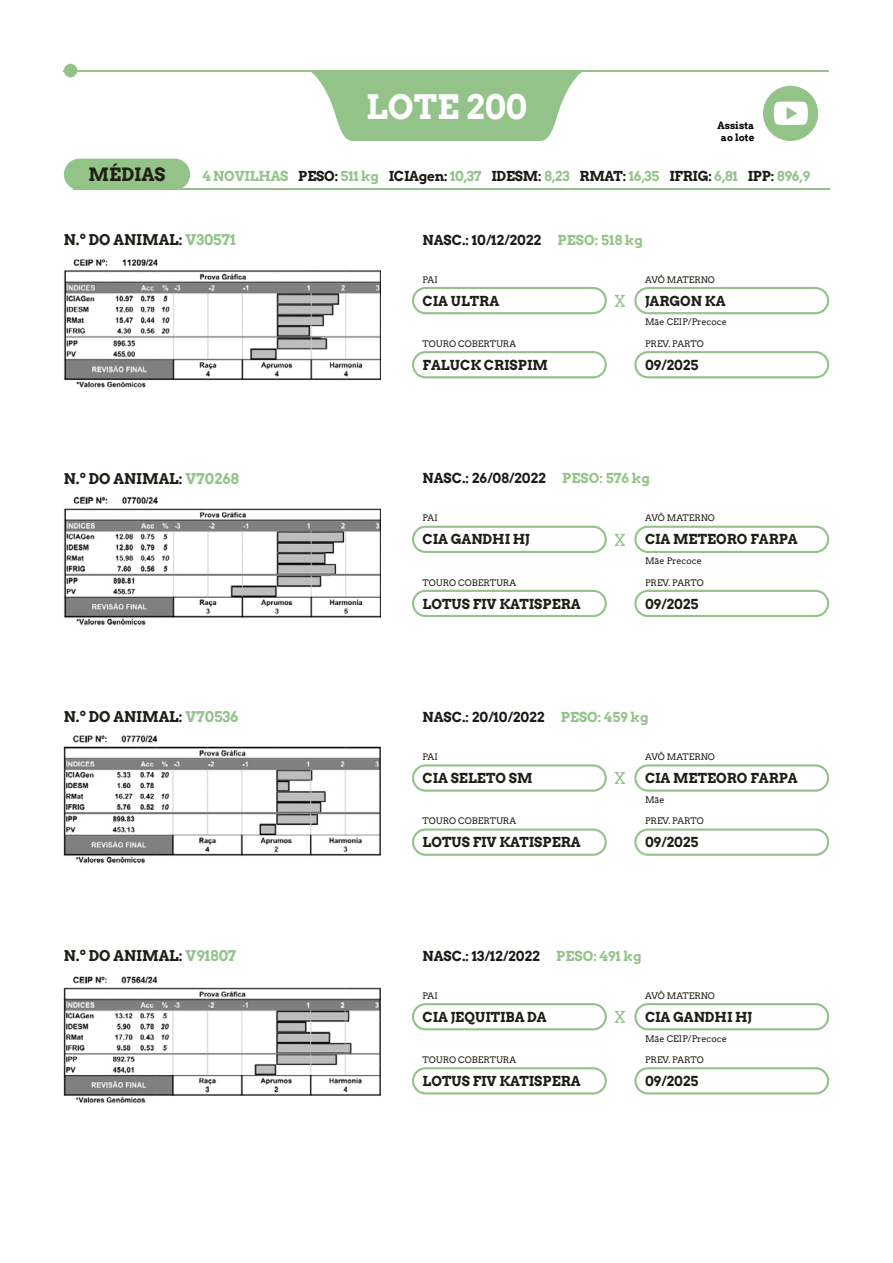
<style>
.page{position:relative;width:893px;height:1263px;background:#fff}
.page>*{position:absolute;margin:0;border:0;box-sizing:border-box;transform-origin:0 0}
.t1{font:700 33px "Arvo";color:#fff}
.t2{font:700 18px "Arvo";color:#202114}
.t3{font:700 14.55px "Arvo";color:#1d1f16}
.t4{font:700 13.5px "Arvo";color:#1d1f16}
.t5{font:700 13.5px "Arvo";color:#1c1c16}
.t6{font:700 13.5px "Arvo";letter-spacing:-.015em;color:#93c38b}
.t7{font:700 9.9px/11.9px "Arvo";color:#000;text-align:center}
.t8{font:9px "Arvo";color:#1d1f16}
.s1{color:#1c1c16}
.s2{color:#93c38b}
.s3{color:#94c38a}
.s4{font-weight:400;font-size:16.5px;color:#93c38b}
</style>
<div class="page">
<img style="left:64px;top:259px;width:317px;height:128px">
<div style="left:412px;top:287px;width:195px;height:27px;border:2px solid #93c38b;border-radius:13px"></div>
<div style="left:412px;top:351px;width:195px;height:27px;border:2px solid #93c38b;border-radius:13px"></div>
<div style="left:634px;top:287px;width:195px;height:27px;border:2px solid #93c38b;border-radius:13px"></div>
<div style="left:634px;top:351px;width:195px;height:27px;border:2px solid #93c38b;border-radius:13px"></div>
<img style="left:64px;top:496px;width:317px;height:130px">
<div style="left:412px;top:526px;width:195px;height:27px;border:2px solid #93c38b;border-radius:13px"></div>
<div style="left:412px;top:590px;width:195px;height:27px;border:2px solid #93c38b;border-radius:13px"></div>
<div style="left:634px;top:526px;width:195px;height:27px;border:2px solid #93c38b;border-radius:13px"></div>
<div style="left:634px;top:590px;width:195px;height:27px;border:2px solid #93c38b;border-radius:13px"></div>
<img style="left:64px;top:735px;width:317px;height:129px">
<div style="left:412px;top:764px;width:195px;height:28px;border:2px solid #93c38b;border-radius:13px"></div>
<div style="left:412px;top:828px;width:195px;height:28px;border:2px solid #93c38b;border-radius:13px"></div>
<div style="left:634px;top:764px;width:195px;height:28px;border:2px solid #93c38b;border-radius:13px"></div>
<div style="left:634px;top:828px;width:195px;height:28px;border:2px solid #93c38b;border-radius:13px"></div>
<img style="left:64px;top:976px;width:317px;height:127px">
<div style="left:412px;top:1003px;width:195px;height:27px;border:2px solid #93c38b;border-radius:13px"></div>
<div style="left:412px;top:1067px;width:195px;height:27px;border:2px solid #93c38b;border-radius:13px"></div>
<div style="left:634px;top:1003px;width:195px;height:27px;border:2px solid #93c38b;border-radius:13px"></div>
<div style="left:634px;top:1067px;width:195px;height:27px;border:2px solid #93c38b;border-radius:13px"></div>
<hr style="left:73px;top:189px;width:756px;height:1px;background:#94c38a">
<hr style="left:64px;top:70px;width:765px;height:1px;background:#94c38a">
<div style="left:64px;top:64px;width:13px;height:13px;background:#94c38a;border-radius:50%"></div>
<svg style="left:309px;top:71px;width:275px;height:70px"></svg>
<div style="left:64px;top:159px;width:126px;height:31px;background:#94c38a;border-radius:16px"></div>
<div style="left:763px;top:86px;width:55px;height:55px;background:#94c38a;border-radius:50%"></div>
<svg style="left:774px;top:102px;width:34px;height:23px"></svg>
<h1 class="t1" style="left:366px;top:86px;width:162px">LOTE 200</h1>
<p class="t7" style="left:717px;top:119px;width:38px">Assista ao lote</p>
<h2 class="t2" style="left:89px;top:163px;width:78px">MÉDIAS</h2>
<h3 class="t6" style="left:203px;top:168px;width:609px">4 NOVILHAS <span class="s1">PESO:</span> 511 kg <span class="s1">ICIAgen:</span> 10,37 <span class="s1">IDESM:</span> 8,23 <span class="s1">RMAT:</span> 16,35 <span class="s1">IFRIG:</span> 6,81 <span class="s1">IPP:</span> 896,9</h3>
<h3 class="t3" style="left:64px;top:231px;width:174px">N.º DO ANIMAL: <span class="s2">V30571</span></h3>
<h3 class="t5" style="left:423px;top:231px;width:222px">NASC.: 10/12/2022 <span class="s3">PESO: 518 kg</span></h3>
<p class="t8" style="left:423px;top:274px;width:17px">PAI</p>
<h3 class="t4" style="left:423px;top:292px;width:78px">CIA ULTRA</h3>
<p class="t8" style="left:423px;top:338px;width:95px">TOURO COBERTURA</p>
<p class="t8" style="left:645px;top:274px;width:71px">AVÔ MATERNO</p>
<p class="t8" style="left:645px;top:317px;width:84px">Mãe CEIP/Precoce</p>
<p class="t8" style="left:645px;top:338px;width:60px">PREV. PARTO</p>
<h3 class="t4" style="left:613px;top:292px;width:114px"><span class="s4">X</span> JARGON KA</h3>
<h3 class="t4" style="left:423px;top:356px;width:127px">FALUCK CRISPIM</h3>
<h3 class="t4" style="left:645px;top:356px;width:55px">09/2025</h3>
<h3 class="t3" style="left:64px;top:469px;width:177px">N.º DO ANIMAL: <span class="s2">V70268</span></h3>
<h3 class="t5" style="left:423px;top:470px;width:229px">NASC.: 26/08/2022 <span class="s3">PESO: 576 kg</span></h3>
<p class="t8" style="left:423px;top:513px;width:17px">PAI</p>
<h3 class="t4" style="left:423px;top:531px;width:109px">CIA GANDHI HJ</h3>
<p class="t8" style="left:423px;top:577px;width:95px">TOURO COBERTURA</p>
<p class="t8" style="left:645px;top:513px;width:71px">AVÔ MATERNO</p>
<p class="t8" style="left:645px;top:555px;width:59px">Mãe Precoce</p>
<p class="t8" style="left:645px;top:577px;width:60px">PREV. PARTO</p>
<h3 class="t4" style="left:613px;top:531px;width:186px"><span class="s4">X</span> CIA METEORO FARPA</h3>
<h3 class="t4" style="left:423px;top:595px;width:160px">LOTUS FIV KATISPERA</h3>
<h3 class="t4" style="left:645px;top:595px;width:55px">09/2025</h3>
<h3 class="t3" style="left:64px;top:708px;width:176px">N.º DO ANIMAL: <span class="s2">V70536</span></h3>
<h3 class="t5" style="left:423px;top:709px;width:228px">NASC.: 20/10/2022 <span class="s3">PESO: 459 kg</span></h3>
<p class="t8" style="left:423px;top:751px;width:17px">PAI</p>
<h3 class="t4" style="left:423px;top:770px;width:111px">CIA SELETO SM</h3>
<p class="t8" style="left:423px;top:815px;width:95px">TOURO COBERTURA</p>
<p class="t8" style="left:645px;top:751px;width:71px">AVÔ MATERNO</p>
<p class="t8" style="left:645px;top:794px;width:21px">Mãe</p>
<p class="t8" style="left:645px;top:815px;width:60px">PREV. PARTO</p>
<h3 class="t4" style="left:613px;top:770px;width:186px"><span class="s4">X</span> CIA METEORO FARPA</h3>
<h3 class="t4" style="left:423px;top:834px;width:160px">LOTUS FIV KATISPERA</h3>
<h3 class="t4" style="left:645px;top:834px;width:55px">09/2025</h3>
<h3 class="t3" style="left:64px;top:947px;width:174px">N.º DO ANIMAL: <span class="s2">V91807</span></h3>
<h3 class="t5" style="left:423px;top:947px;width:220px">NASC.: 13/12/2022 <span class="s3">PESO: 491 kg</span></h3>
<p class="t8" style="left:423px;top:990px;width:17px">PAI</p>
<h3 class="t4" style="left:423px;top:1008px;width:126px">CIA JEQUITIBA DA</h3>
<p class="t8" style="left:423px;top:1054px;width:95px">TOURO COBERTURA</p>
<p class="t8" style="left:645px;top:990px;width:71px">AVÔ MATERNO</p>
<p class="t8" style="left:645px;top:1033px;width:84px">Mãe CEIP/Precoce</p>
<p class="t8" style="left:645px;top:1054px;width:60px">PREV. PARTO</p>
<h3 class="t4" style="left:613px;top:1008px;width:140px"><span class="s4">X</span> CIA GANDHI HJ</h3>
<h3 class="t4" style="left:423px;top:1073px;width:160px">LOTUS FIV KATISPERA</h3>
<h3 class="t4" style="left:645px;top:1072px;width:55px">09/2025</h3>
</div>
